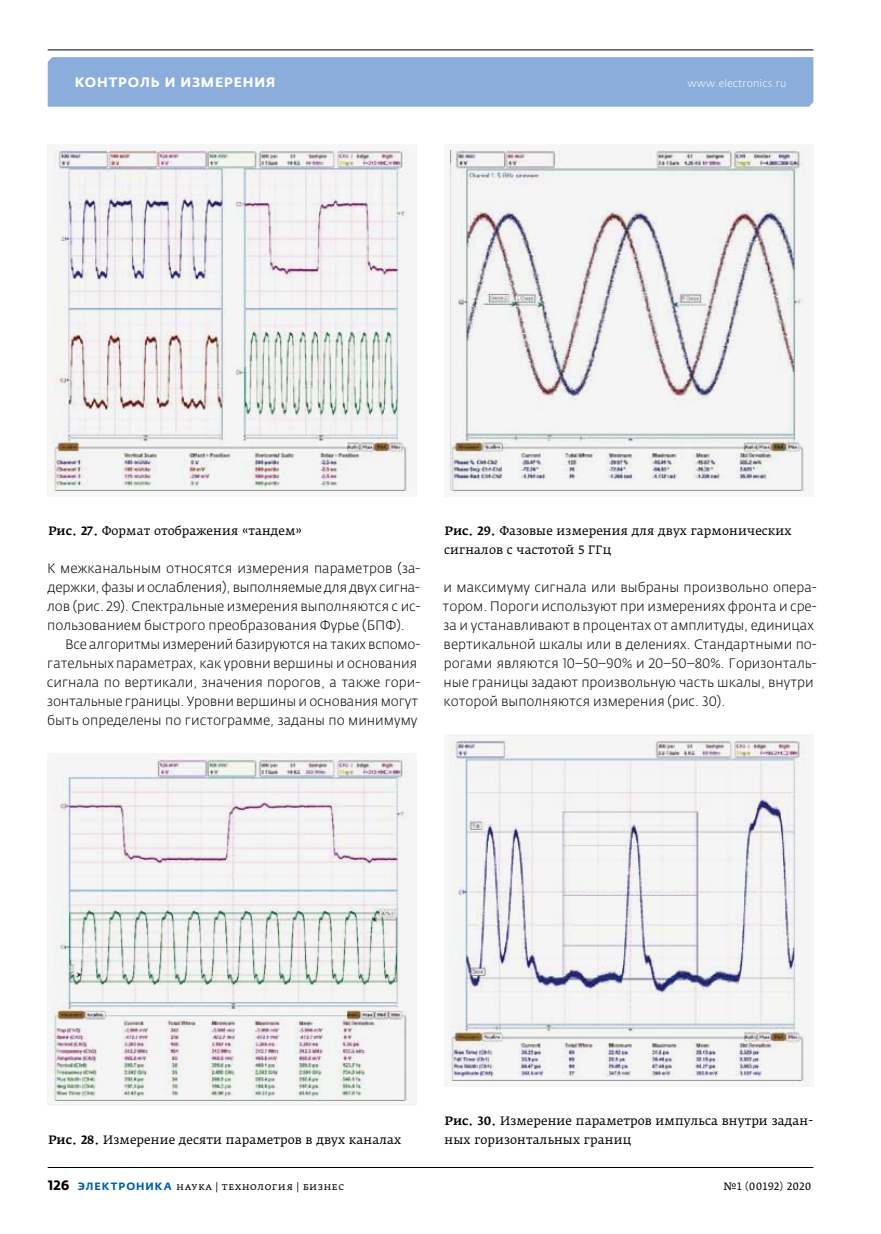
<style>
.page{position:relative;width:881px;height:1234px;background:#fff}
.page>*{position:absolute;margin:0;border:0;box-sizing:border-box;transform-origin:0 0}
.t1{font:300 13.5px/19px "Fedra Sans Pro";color:#000}
.t2{font:700 13.5px "Fedra Sans Alt Pro";letter-spacing:.06em;color:#fff}
.t3{font:12px/19px "Fedra Serif A Pro";letter-spacing:.005em;color:#000}
.t4{font:10.5px "Fedra Serif A Pro";letter-spacing:.03em;color:#000}
.t5{font:300 10.5px "Fedra Sans Pro";letter-spacing:.015em;color:#fff}
.s1{font-weight:500}
.s2{font-family:"Fedra Sans Pro";font-weight:700;font-size:13.5px}
.s3{font-family:"Fedra Sans Alt Pro";font-weight:700;color:#0061a7}
</style>
<div class="page">
<div style="left:48px;top:57px;width:765px;height:50px;background:#8baddc"></div>
<hr style="left:48px;top:49px;width:765px;height:1px;background:#000">
<hr style="left:48px;top:1166px;width:765px;height:1px;background:#000">
<div style="left:48px;top:145px;width:369px;height:351px;background:#f6f6f6"></div>
<img style="left:54px;top:150px;width:354px;height:341px">
<div style="left:444px;top:145px;width:369px;height:351px;background:#f6f6f6"></div>
<img style="left:450px;top:150px;width:355px;height:340px">
<div style="left:444px;top:734px;width:369px;height:352px;background:#f6f6f6"></div>
<img style="left:450px;top:740px;width:354px;height:340px">
<div style="left:48px;top:753px;width:369px;height:352px;background:#f6f6f6"></div>
<img style="left:54px;top:759px;width:353px;height:340px">
<p class="t2" style="left:75px;top:74px;width:202px">Контроль и измерения</p>
<p class="t5" style="left:687px;top:77px;width:100px">www.electronics.ru</p>
<p class="t3" style="left:48px;top:521px;width:255px"><span class="s1">Рис. 27.</span> Формат отображения «тандем»</p>
<p class="t3" style="left:444px;top:521px;width:349px"><span class="s1">Рис. 29.</span> Фазовые измерения для двух гармонических сигналов с частотой 5 ГГц</p>
<p class="t1" style="left:47px;top:558px;width:375px;text-align:justify">К межканальным относятся измерения параметров (за&shy;держки, фазы и ослабления), выполняемые для двух сигна&shy;лов (рис. 29). Спектральные измерения выполняются с ис&shy;пользованием быстрого преобразования Фурье (БПФ).</p>
<p class="t1" style="left:47px;top:634px;width:375px;text-indent:18px">Все алгоритмы измерений базируются на таких вспомо&shy;гательных параметрах, как уровни вершины и основания сигнала по вертикали, значения порогов, а также гори&shy;зонтальные границы. Уровни вершины и основания могут быть определены по гистограмме, заданы по минимуму</p>
<p class="t1" style="left:442px;top:577px;width:375px">и максимуму сигнала или выбраны произвольно опера&shy;тором. Пороги используют при измерениях фронта и сре&shy;за и устанавливают в процентах от амплитуды, единицах вертикальной шкалы или в делениях. Стандартными по&shy;рогами являются 10–50–90% и 20–50–80%. Горизонталь&shy;ные границы задают произвольную часть шкалы, внутри которой выполняются измерения (рис. 30).</p>
<p class="t3" style="left:444px;top:1110px;width:369px"><span class="s1">Рис. 30.</span> Измерение параметров импульса внутри задан‑</p>
<p class="t3" style="left:48px;top:1129px;width:354px"><span class="s1">Рис. 28.</span> Измерение десяти параметров в двух каналах</p>
<p class="t3" style="left:444px;top:1129px;width:188px">ных горизонтальных границ</p>
<p class="t4" style="left:48px;top:1179px;width:298px"><span class="s2">126</span> <span class="s3">ЭЛЕКТРОНИКА</span> наука | технология | бизнес</p>
<p class="t4" style="left:723px;top:1179px;width:89px">№1 (00192) 2020</p>
</div>
